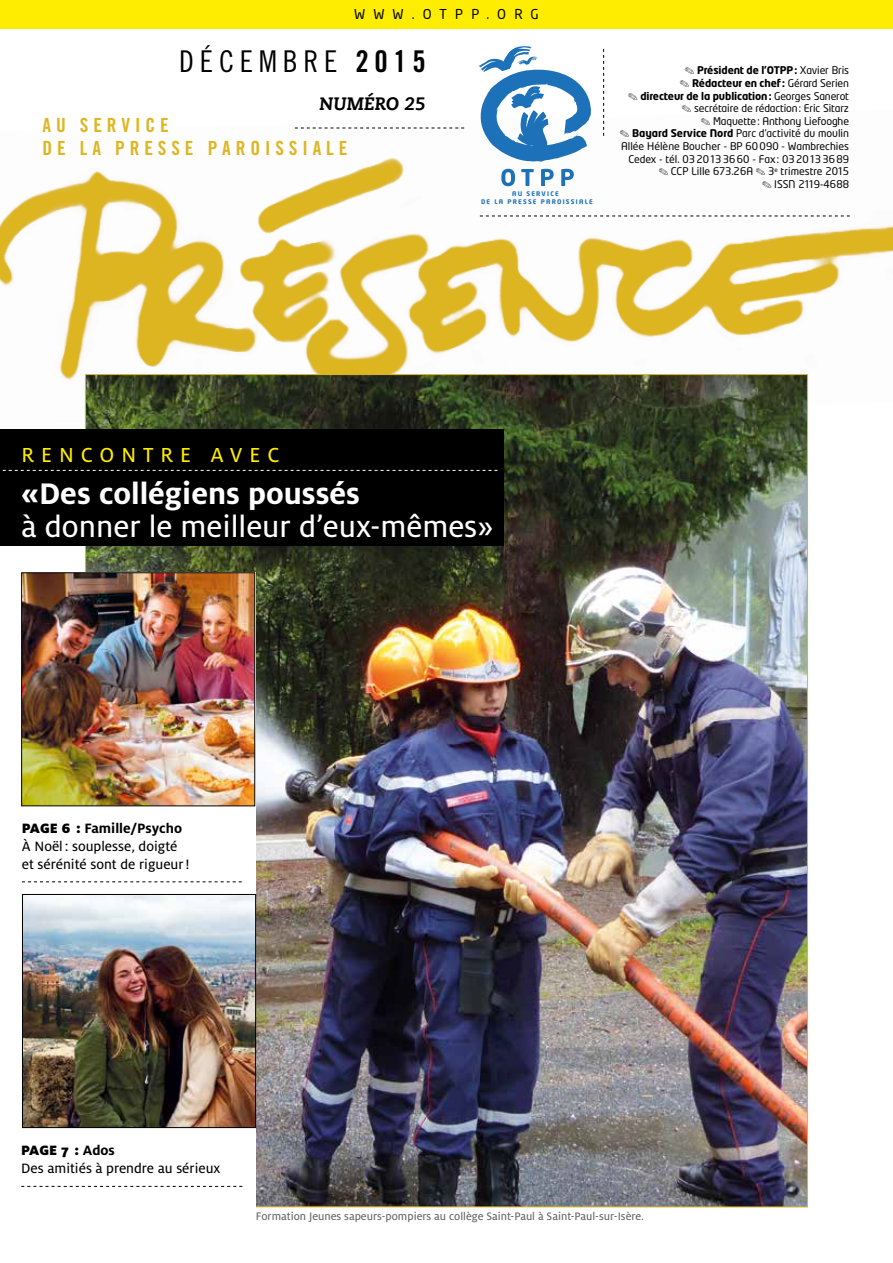
<style>
.page{position:relative;width:893px;height:1263px;background:#fff}
.page>*{position:absolute;margin:0;border:0;box-sizing:border-box;transform-origin:0 0}
.t1{font:33px "Milo OT Text";color:#fff}
.t2{font:700 33px "Milo OT";color:#fff}
.t3{font:30px "Trade Gothic Cond Eighteen";letter-spacing:.19em;color:#000}
.t4{font:22.5px "Milo OT Text";letter-spacing:.31em;color:#ffed00}
.t5{font:19.5px/22.5px "Trade Gothic Bold Cond Twenty";letter-spacing:.25em;color:#ddb622}
.t6{font:italic 800 18px "Caecilia CE";color:#000}
.t7{font:15px/18px "Milo OT Text";color:#000}
.t8{font:700 15px "Milo OT";color:#000}
.t9{font:900 15px "Milo OT";color:#000}
.t10{font:13.5px "Neo Tech";letter-spacing:.6em;color:#000}
.t11{font:12px "Milo OT Text";color:#646363}
.t12{font:10.5px/12.6px "Neo Tech";color:#000;text-align:right}
.t13{font:700 6.3px/7.5px "Neo Tech";letter-spacing:.2em;color:#1d71b8;text-align:center}
.s1{font-family:"Trade Gothic Bold Cond Twenty"}
.s2{font-weight:700}
.s3{font-weight:900}
</style>
<div class="page">
<img style="left:0;top:110px;width:893px;height:314px">
<img style="left:87px;top:376px;width:719px;height:829px">
<div style="left:0;top:573px;width:255px;height:690px;background:#fff"></div>
<img style="left:23px;top:574px;width:230px;height:230px">
<div style="left:21px;top:572px;width:234px;height:234px;border:1px solid #000"></div>
<img style="left:24px;top:896px;width:230px;height:230px">
<div style="left:22px;top:894px;width:234px;height:234px;border:1px solid #000"></div>
<svg style="left:22px;top:881px;width:220px;height:1px"></svg>
<svg style="left:21px;top:1186px;width:221px;height:1px"></svg>
<div style="left:0;top:429px;width:504px;height:116px;background:#000"></div>
<svg style="left:2px;top:470px;width:495px;height:1px"></svg>
<svg style="left:501px;top:169px;width:14px;height:17px"></svg>
<svg style="left:521px;top:169px;width:13px;height:17px"></svg>
<svg style="left:541px;top:169px;width:13px;height:17px"></svg>
<svg style="left:561px;top:169px;width:13px;height:17px"></svg>
<svg style="left:479px;top:46px;width:112px;height:116px"></svg>
<svg style="left:295px;top:128px;width:169px;height:1px"></svg>
<svg style="left:480px;top:216px;width:370px;height:1px"></svg>
<svg style="left:603px;top:49px;width:1px;height:87px"></svg>
<div style="left:0;top:0;width:893px;height:28px;background:#ffed00"></div>
<p class="t10" style="left:354px;top:6px;width:186px">WWW.OTPP.ORG</p>
<h2 class="t3" style="left:179px;top:44px;width:248px">DÉCEMBRE <span class="s1">2015</span></h2>
<h3 class="t6" style="left:320px;top:91px;width:108px">NUMÉRO 25</h3>
<h3 class="t5" style="left:43px;top:114px;width:306px">AU SERVICE<br>DE LA PRESSE PAROISSIALE</h3>
<p class="t13" style="left:481px;top:190px;width:113px">AU SERVICE<br>DE LA PRESSE PAROISSIALE</p>
<p class="t12" style="left:620px;top:64px;width:231px">✎ <span class="s2">Président de l’OTPP:</span> Xavier Bris<br>✎ <span class="s2">Rédacteur en chef :</span> Gérard Serien<br>✎ <span class="s2">directeur de la publication:</span> Georges Sanerot ✎ secrétaire de rédaction: Eric Sitarz<br>✎ Maquette: Anthony Liefooghe<br>✎ <span class="s2">Bayard Service Nord</span> Parc d’activité du moulin Allée Hélène Boucher - BP 60 090 - Wambrechies Cedex - tél. 03 20 13 36 60 - Fax : 03 20 13 36 89 ✎ CCP Lille 673.26A ✎ 3<sup>e</sup> trimestre 2015<br>✎ ISSN 2119-4688</p>
<h3 class="t4" style="left:21px;top:442px;width:260px">RENCONTRE AVEC</h3>
<h1 class="t2" style="left:21px;top:474px;width:340px">«Des collégiens poussés</h1>
<h1 class="t1" style="left:21px;top:508px;width:474px">à donner le meilleur d’eux-mêmes»</h1>
<h3 class="t8" style="left:22px;top:819px;width:162px"><span class="s3">PAGE 6 :</span> Famille/Psycho</h3>
<h3 class="t7" style="left:22px;top:837px;width:169px">À Noël : souplesse, doigté et sérénité sont de rigueur !</h3>
<h3 class="t9" style="left:21px;top:1142px;width:95px">PAGE 7 : <span class="s2">Ados</span></h3>
<h3 class="t7" style="left:21px;top:1160px;width:201px">Des amitiés à prendre au sérieux</h3>
<p class="t11" style="left:256px;top:1210px;width:390px">Formation Jeunes sapeurs-pompiers au collège Saint-Paul à Saint-Paul-sur-Isère.</p>
</div>
